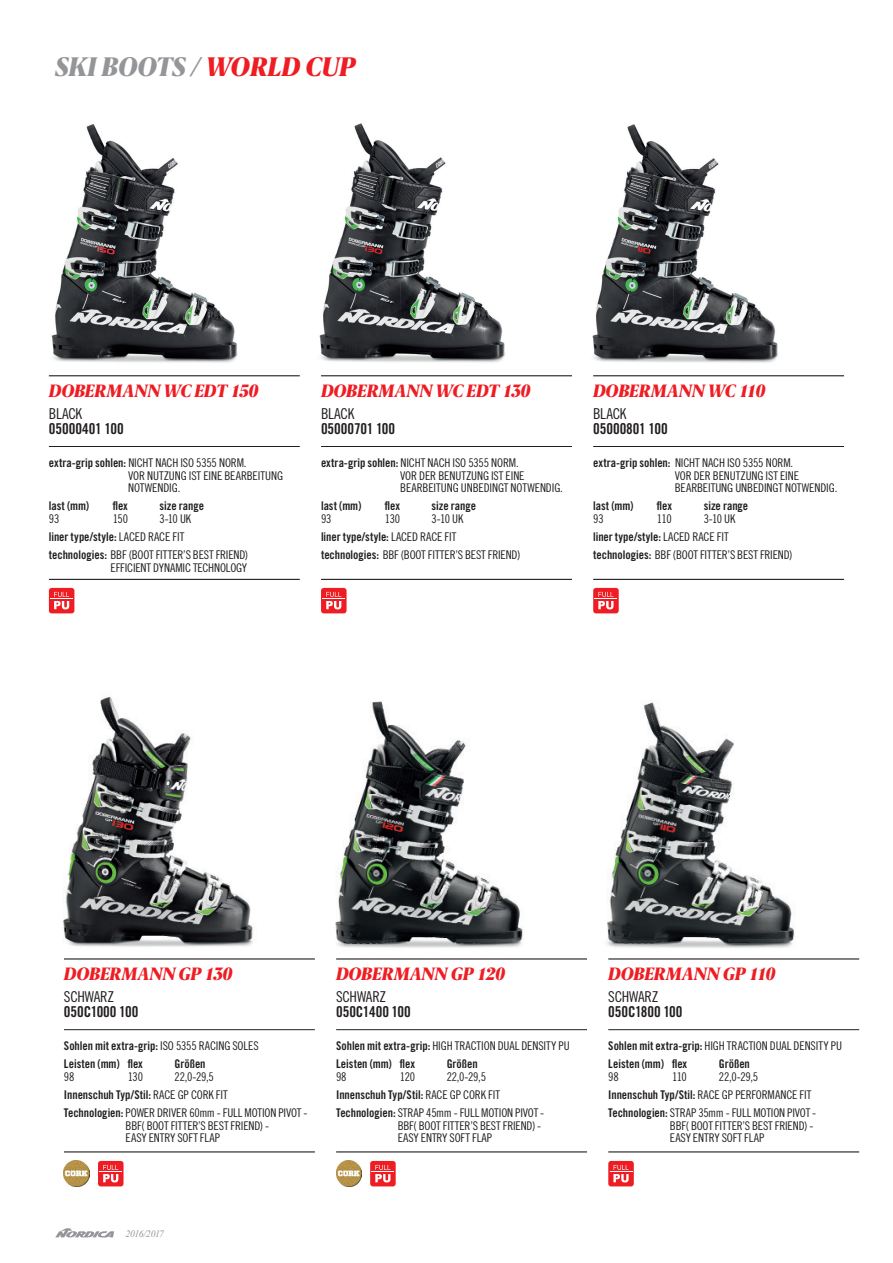
<style>
.page{position:relative;width:893px;height:1263px;background:#fff}
.page>*{position:absolute;margin:0;border:0;box-sizing:border-box;transform-origin:0 0}
.t1{font:italic 900 27px "Berlingske Serif Cn";letter-spacing:-.015em;color:#939598}
.t2{font:italic 900 18px "Berlingske Serif Cn";letter-spacing:-.015em;color:#ee1d23}
.t3{font:15px "Trade Gothic LT Std Bd Cn 20";letter-spacing:-.005em;color:#231f20}
.t4{font:15px "Trade Gothic LT Std Cn 18";letter-spacing:-.02em;color:#231f20}
.t5{font:12px/12.8px "Trade Gothic LT Std Cn 18";letter-spacing:-.01em;color:#231f20}
.t6{font:12px "Trade Gothic LT Std Bd Cn 20";letter-spacing:-.005em;color:#231f20}
.t7{font:italic 9.75px "Times New Roman";letter-spacing:-.05em;color:#939598}
.s1{color:#ee1d23}
.s2{font-family:"Trade Gothic LT Std Bd Cn 20"}
.s3{font-family:"Trade Gothic LT Std Cn 18"}
</style>
<div class="page">
<img style="left:51px;top:124px;width:187px;height:239px">
<img style="left:319px;top:123px;width:186px;height:240px">
<img style="left:592px;top:124px;width:186px;height:239px">
<div style="left:49px;top:588px;width:25px;height:25px;background:#ee1d23;border-radius:3px"></div>
<svg style="left:51px;top:592px;width:22px;height:17px"></svg>
<div style="left:321px;top:588px;width:26px;height:25px;background:#ee1d23;border-radius:3px"></div>
<svg style="left:323px;top:592px;width:22px;height:17px"></svg>
<div style="left:593px;top:588px;width:26px;height:25px;background:#ee1d23;border-radius:3px"></div>
<svg style="left:595px;top:592px;width:22px;height:17px"></svg>
<img style="left:64px;top:1161px;width:26px;height:25px">
<img style="left:336px;top:1161px;width:26px;height:25px">
<img style="left:63px;top:696px;width:190px;height:251px">
<img style="left:335px;top:701px;width:196px;height:259px">
<img style="left:606px;top:702px;width:188px;height:246px">
<div style="left:98px;top:1161px;width:26px;height:25px;background:#ee1d23;border-radius:3px"></div>
<svg style="left:100px;top:1165px;width:22px;height:17px"></svg>
<div style="left:370px;top:1161px;width:26px;height:25px;background:#ee1d23;border-radius:3px"></div>
<svg style="left:372px;top:1165px;width:22px;height:17px"></svg>
<div style="left:608px;top:1161px;width:26px;height:25px;background:#ee1d23;border-radius:3px"></div>
<svg style="left:610px;top:1165px;width:22px;height:17px"></svg>
<hr style="left:64px;top:958px;width:251px;height:1px;background:#231f20">
<hr style="left:64px;top:1029px;width:251px;height:1px;background:#231f20">
<hr style="left:64px;top:1151px;width:251px;height:1px;background:#231f20">
<hr style="left:336px;top:1151px;width:251px;height:1px;background:#231f20">
<hr style="left:336px;top:958px;width:251px;height:1px;background:#231f20">
<hr style="left:336px;top:1029px;width:251px;height:1px;background:#231f20">
<hr style="left:608px;top:1151px;width:251px;height:1px;background:#231f20">
<hr style="left:608px;top:958px;width:251px;height:1px;background:#231f20">
<hr style="left:608px;top:1029px;width:251px;height:1px;background:#231f20">
<hr style="left:49px;top:375px;width:251px;height:1px;background:#231f20">
<hr style="left:49px;top:446px;width:251px;height:1px;background:#231f20">
<hr style="left:321px;top:375px;width:251px;height:1px;background:#231f20">
<hr style="left:321px;top:446px;width:251px;height:1px;background:#231f20">
<hr style="left:593px;top:375px;width:251px;height:1px;background:#231f20">
<hr style="left:593px;top:446px;width:251px;height:1px;background:#231f20">
<hr style="left:49px;top:579px;width:251px;height:1px;background:#231f20">
<hr style="left:321px;top:579px;width:251px;height:1px;background:#231f20">
<hr style="left:593px;top:579px;width:251px;height:1px;background:#231f20">
<svg style="left:55px;top:1228px;width:59px;height:10px"></svg>
<p class="t1" style="left:55px;top:48px;width:302px">SKI BOOTS / <span class="s1">WORLD CUP</span></p>
<p class="t2" style="left:49px;top:378px;width:211px">DOBERMANN WC EDT 150</p>
<p class="t2" style="left:321px;top:378px;width:211px">DOBERMANN WC EDT 130</p>
<p class="t2" style="left:593px;top:378px;width:174px">DOBERMANN WC 110</p>
<p class="t4" style="left:49px;top:405px;width:35px">BLACK</p>
<p class="t3" style="left:49px;top:420px;width:76px">05000401 100</p>
<p class="t5" style="left:49px;top:456px;width:199px"><span class="s2">extra-grip sohlen:</span> NICHT NACH ISO 5355 NORM.</p>
<p class="t5" style="left:128px;top:469px;width:156px">VOR NUTZUNG IST EINE BEARBEITUNG<br>NOTWENDIG.</p>
<p class="t6" style="left:49px;top:499px;width:42px">last (mm)</p>
<p class="t6" style="left:113px;top:499px;width:17px">flex</p>
<p class="t6" style="left:159px;top:499px;width:46px">size range</p>
<p class="t5" style="left:49px;top:512px;width:12px">93</p>
<p class="t5" style="left:113px;top:512px;width:17px">150</p>
<p class="t5" style="left:159px;top:512px;width:33px">3-10 UK</p>
<p class="t6" style="left:49px;top:529px;width:137px">liner type/style: <span class="s3">LACED RACE FIT</span></p>
<p class="t5" style="left:49px;top:548px;width:201px"><span class="s2">technologies:</span> BBF (BOOT FITTER’S BEST FRIEND)</p>
<p class="t5" style="left:111px;top:561px;width:138px">EFFICIENT DYNAMIC TECHNOLOGY</p>
<p class="t4" style="left:321px;top:405px;width:35px">BLACK</p>
<p class="t3" style="left:321px;top:420px;width:76px">05000701 100</p>
<p class="t5" style="left:321px;top:456px;width:199px"><span class="s2">extra-grip sohlen:</span> NICHT NACH ISO 5355 NORM.</p>
<p class="t5" style="left:400px;top:469px;width:164px">VOR DER BENUTZUNG IST EINE<br>BEARBEITUNG UNBEDINGT NOTWENDIG.</p>
<p class="t6" style="left:321px;top:499px;width:42px">last (mm)</p>
<p class="t6" style="left:385px;top:499px;width:17px">flex</p>
<p class="t6" style="left:432px;top:499px;width:46px">size range</p>
<p class="t5" style="left:321px;top:512px;width:12px">93</p>
<p class="t5" style="left:385px;top:512px;width:17px">130</p>
<p class="t5" style="left:432px;top:512px;width:33px">3-10 UK</p>
<p class="t6" style="left:321px;top:529px;width:137px">liner type/style: <span class="s3">LACED RACE FIT</span></p>
<p class="t5" style="left:321px;top:548px;width:201px"><span class="s2">technologies:</span> BBF (BOOT FITTER’S BEST FRIEND)</p>
<p class="t4" style="left:593px;top:405px;width:35px">BLACK</p>
<p class="t3" style="left:593px;top:420px;width:76px">05000801 100</p>
<p class="t5" style="left:593px;top:456px;width:202px"><span class="s2">extra-grip sohlen:</span> NICHT NACH ISO 5355 NORM.</p>
<p class="t5" style="left:675px;top:469px;width:164px">VOR DER BENUTZUNG IST EINE<br>BEARBEITUNG UNBEDINGT NOTWENDIG.</p>
<p class="t6" style="left:593px;top:499px;width:42px">last (mm)</p>
<p class="t6" style="left:657px;top:499px;width:17px">flex</p>
<p class="t6" style="left:704px;top:499px;width:46px">size range</p>
<p class="t5" style="left:593px;top:512px;width:12px">93</p>
<p class="t5" style="left:657px;top:512px;width:16px">110</p>
<p class="t5" style="left:704px;top:512px;width:33px">3-10 UK</p>
<p class="t6" style="left:593px;top:529px;width:137px">liner type/style: <span class="s3">LACED RACE FIT</span></p>
<p class="t5" style="left:593px;top:548px;width:201px"><span class="s2">technologies:</span> BBF (BOOT FITTER’S BEST FRIEND)</p>
<p class="t2" style="left:64px;top:961px;width:170px">DOBERMANN GP 130</p>
<p class="t2" style="left:336px;top:961px;width:170px">DOBERMANN GP 120</p>
<p class="t2" style="left:608px;top:961px;width:169px">DOBERMANN GP 110</p>
<p class="t4" style="left:64px;top:988px;width:52px">SCHWARZ</p>
<p class="t3" style="left:64px;top:1003px;width:76px">050C1000 100</p>
<p class="t6" style="left:64px;top:1038px;width:196px">Sohlen mit extra-grip: <span class="s3">ISO 5355 RACING SOLES</span></p>
<p class="t6" style="left:64px;top:1056px;width:80px">Leisten (mm) flex</p>
<p class="t6" style="left:175px;top:1056px;width:33px">Größen</p>
<p class="t5" style="left:64px;top:1070px;width:12px">98</p>
<p class="t5" style="left:128px;top:1070px;width:17px">130</p>
<p class="t5" style="left:175px;top:1070px;width:41px">22,0-29,5</p>
<p class="t6" style="left:64px;top:1087px;width:165px">Innenschuh Typ/Stil: <span class="s3">RACE GP CORK FIT</span></p>
<p class="t5" style="left:126px;top:1106px;width:183px;text-indent:-62px"><span class="s2">Technologien:</span> POWER DRIVER 60mm - FULL MOTION PIVOT -<br>BBF( BOOT FITTER’S BEST FRIEND) -</p>
<p class="t5" style="left:126px;top:1131px;width:96px">EASY ENTRY SOFT FLAP</p>
<p class="t4" style="left:336px;top:988px;width:52px">SCHWARZ</p>
<p class="t3" style="left:336px;top:1003px;width:76px">050C1400 100</p>
<p class="t5" style="left:336px;top:1039px;width:235px"><span class="s2">Sohlen mit extra-grip:</span> HIGH TRACTION DUAL DENSITY PU</p>
<p class="t6" style="left:336px;top:1056px;width:80px">Leisten (mm) flex</p>
<p class="t6" style="left:447px;top:1056px;width:33px">Größen</p>
<p class="t5" style="left:336px;top:1070px;width:12px">98</p>
<p class="t5" style="left:400px;top:1070px;width:17px">120</p>
<p class="t5" style="left:447px;top:1070px;width:41px">22,0-29,5</p>
<p class="t6" style="left:336px;top:1087px;width:165px">Innenschuh Typ/Stil: <span class="s3">RACE GP CORK FIT</span></p>
<p class="t5" style="left:336px;top:1106px;width:210px;text-align:right"><span class="s2">Technologien:</span> STRAP 45mm - FULL MOTION PIVOT -<br>BBF( BOOT FITTER’S BEST FRIEND) -</p>
<p class="t5" style="left:398px;top:1131px;width:96px">EASY ENTRY SOFT FLAP</p>
<p class="t7" style="left:125px;top:1227px;width:40px">2016/2017</p>
<p class="t4" style="left:608px;top:988px;width:52px">SCHWARZ</p>
<p class="t3" style="left:608px;top:1003px;width:76px">050C1800 100</p>
<p class="t5" style="left:608px;top:1039px;width:235px"><span class="s2">Sohlen mit extra-grip:</span> HIGH TRACTION DUAL DENSITY PU</p>
<p class="t6" style="left:608px;top:1056px;width:80px">Leisten (mm) flex</p>
<p class="t6" style="left:719px;top:1056px;width:33px">Größen</p>
<p class="t5" style="left:608px;top:1070px;width:12px">98</p>
<p class="t5" style="left:672px;top:1070px;width:16px">110</p>
<p class="t5" style="left:719px;top:1070px;width:41px">22,0-29,5</p>
<p class="t5" style="left:608px;top:1088px;width:205px"><span class="s2">Innenschuh Typ/Stil:</span> RACE GP PERFORMANCE FIT</p>
<p class="t5" style="left:608px;top:1106px;width:210px;text-align:right"><span class="s2">Technologien:</span> STRAP 35mm - FULL MOTION PIVOT -<br>BBF( BOOT FITTER’S BEST FRIEND) -</p>
<p class="t5" style="left:670px;top:1131px;width:96px">EASY ENTRY SOFT FLAP</p>
</div>
